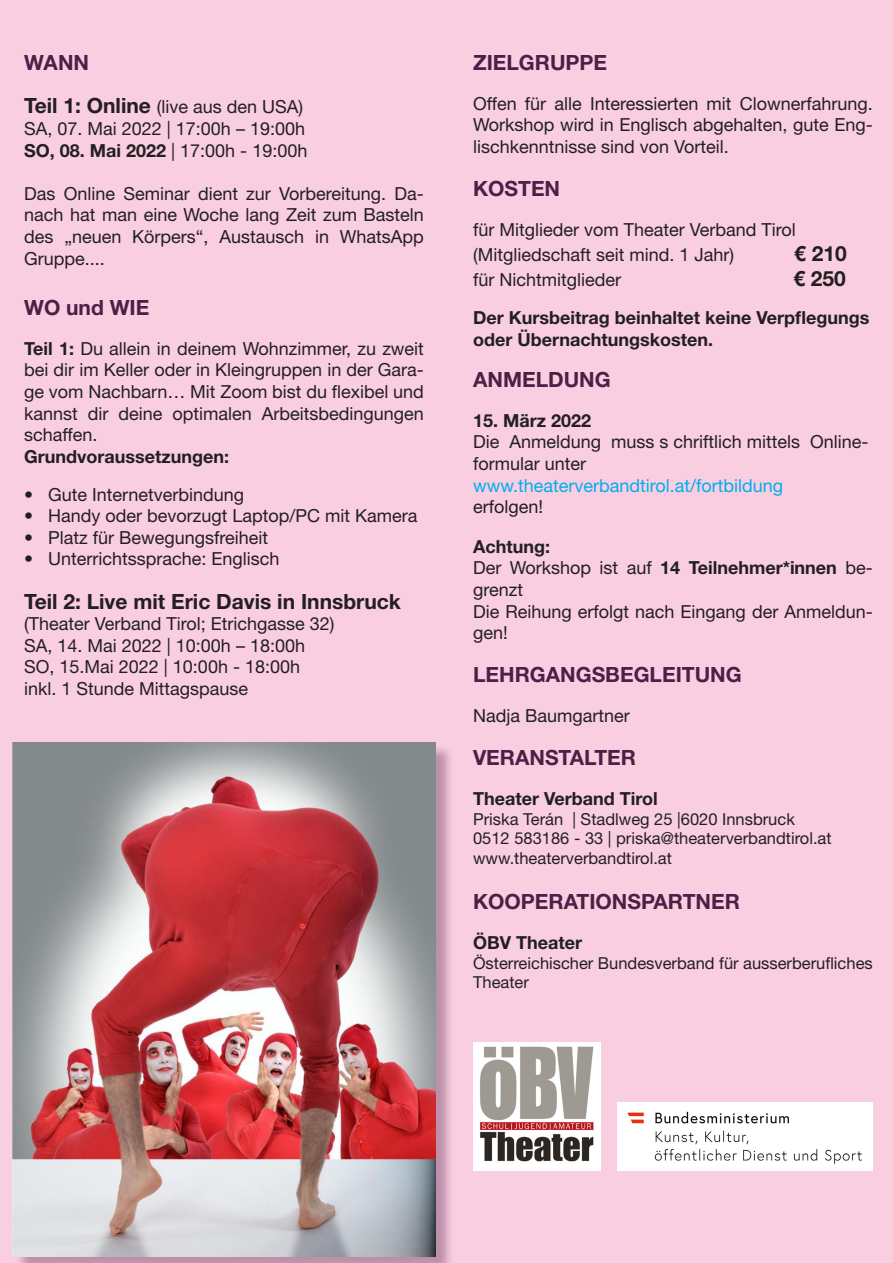
<style>
.page{position:relative;width:893px;height:1263px;background:#f9cee0}
.page>*{position:absolute;margin:0;border:0;box-sizing:border-box;transform-origin:0 0}
.t1{font:700 21px "Helvetica Neue LT Std";color:#4f1d46}
.t2{font:700 21px "Helvetica Neue LT Std";color:#231f20}
.t3{font:18px/21.6px "Helvetica Neue LT Std";color:#231f20}
.t4{font:700 18px/21.6px "Helvetica Neue LT Std";color:#231f20}
.t5{font:18px/21.6px "Helvetica Neue LT Std";color:#00aeef}
.t6{font:16.5px/19.8px "Helvetica Neue LT Std";color:#231f20}
.s1{font-weight:700;font-size:21px}
.s2{font-weight:700}
.s3{color:#231f20}
</style>
<div class="page">
<div style="left:15px;top:744px;width:439px;height:519px;background:#4f1d46;opacity:.35"></div>
<img style="left:13px;top:742px;width:423px;height:514px">
<img style="left:473px;top:1043px;width:128px;height:127px">
<img style="left:618px;top:1102px;width:255px;height:68px">
<p class="t1" style="left:24px;top:50px;width:66px">WANN</p>
<p class="t3" style="left:24px;top:96px;width:280px"><span class="s1">Teil 1: Online</span> (live aus den USA)</p>
<p class="t3" style="left:24px;top:118px;width:282px">SA, 07. Mai 2022 | 17:00h – 19:00h</p>
<p class="t3" style="left:24px;top:139px;width:285px"><span class="s2">SO, 08. Mai 2022</span> | 17:00h - 19:00h</p>
<p class="t3" style="left:24px;top:182px;width:401px;text-align:justify">Das Online Seminar dient zur Vorbereitung. Da&shy;nach hat man eine Woche lang Zeit zum Basteln des „neuen Körpers“, Austausch in WhatsApp Gruppe....</p>
<p class="t1" style="left:24px;top:295px;width:127px">WO und WIE</p>
<p class="t3" style="left:24px;top:337px;width:401px;text-align:justify"><span class="s2">Teil 1:</span> Du allein in deinem Wohnzimmer, zu zweit bei dir im Keller oder in Kleingruppen in der Gara&shy;ge vom Nachbarn… Mit Zoom bist du flexibel und kannst dir deine optimalen Arbeitsbedingungen schaffen.</p>
<p class="t4" style="left:24px;top:445px;width:207px">Grundvoraussetzungen:</p>
<p class="t3" style="left:24px;top:483px;width:222px">• Gute Internetverbindung</p>
<p class="t3" style="left:24px;top:505px;width:395px">• Handy oder bevorzugt Laptop/PC mit Kamera</p>
<p class="t3" style="left:24px;top:526px;width:245px">• Platz für Bewegungsfreiheit</p>
<p class="t3" style="left:24px;top:548px;width:257px">• Unterrichtssprache: Englisch</p>
<p class="t2" style="left:24px;top:588px;width:378px">Teil 2: Live mit Eric Davis in Innsbruck</p>
<p class="t3" style="left:24px;top:613px;width:312px">(Theater Verband Tirol; Etrichgasse 32)</p>
<p class="t3" style="left:24px;top:634px;width:282px">SA, 14. Mai 2022 | 10:00h – 18:00h</p>
<p class="t3" style="left:24px;top:656px;width:277px">SO, 15.Mai 2022 | 10:00h - 18:00h</p>
<p class="t3" style="left:24px;top:677px;width:226px">inkl. 1 Stunde Mittagspause</p>
<p class="t1" style="left:473px;top:50px;width:136px">ZIELGRUPPE</p>
<p class="t3" style="left:473px;top:92px;width:401px;text-align:justify">Offen für alle Interessierten mit Clownerfahrung.<br>Workshop wird in Englisch abgehalten, gute Eng&shy;lischkenntnisse sind von Vorteil.</p>
<p class="t1" style="left:473px;top:176px;width:89px">KOSTEN</p>
<p class="t3" style="left:473px;top:217px;width:324px;line-height:25.2px">für Mitglieder vom Theater Verband Tirol (Mitgliedschaft seit mind. 1 Jahr)</p>
<p class="t2" style="left:794px;top:241px;width:54px">€ 210</p>
<p class="t3" style="left:473px;top:269px;width:150px">für Nichtmitglieder</p>
<p class="t2" style="left:793px;top:266px;width:54px">€ 250</p>
<p class="t4" style="left:473px;top:306px;width:398px">Der Kursbeitrag beinhaltet keine Verpflegungs oder Übernachtungskosten.</p>
<p class="t1" style="left:473px;top:367px;width:139px">ANMELDUNG</p>
<p class="t4" style="left:473px;top:409px;width:120px">15. März 2022</p>
<p class="t3" style="left:473px;top:431px;width:397px">Die Anmeldung muss s chriftlich mittels Online&shy;formular unter</p>
<p class="t5" style="left:473px;top:474px;width:311px">www.theaterverbandtirol.at/fortbildung <span class="s3">erfolgen!</span></p>
<p class="t4" style="left:473px;top:535px;width:79px">Achtung:</p>
<p class="t3" style="left:473px;top:557px;width:401px">Der Workshop ist auf <span class="s2">14 Teilnehmer*innen</span> be&shy;grenzt</p>
<p class="t3" style="left:473px;top:600px;width:401px">Die Reihung erfolgt nach Eingang der Anmeldun&shy;gen!</p>
<p class="t1" style="left:473px;top:662px;width:270px">LEHRGANGSBEGLEITUNG</p>
<p class="t3" style="left:473px;top:704px;width:158px">Nadja Baumgartner</p>
<p class="t1" style="left:473px;top:745px;width:164px">VERANSTALTER</p>
<p class="t4" style="left:473px;top:787px;width:186px">Theater Verband Tirol</p>
<p class="t6" style="left:473px;top:808px;width:323px">Priska Terán | Stadlweg 25 |6020 Innsbruck</p>
<p class="t6" style="left:473px;top:828px;width:360px">0512 583186 - 33 | priska@theaterverbandtirol.at</p>
<p class="t6" style="left:473px;top:848px;width:200px">www.theaterverbandtirol.at</p>
<p class="t1" style="left:473px;top:889px;width:268px">KOOPERATIONSPARTNER</p>
<p class="t4" style="left:473px;top:931px;width:111px">ÖBV Theater</p>
<p class="t6" style="left:473px;top:952px;width:401px">Österreichischer Bundesverband für ausserberufliches<br>Theater</p>
</div>
